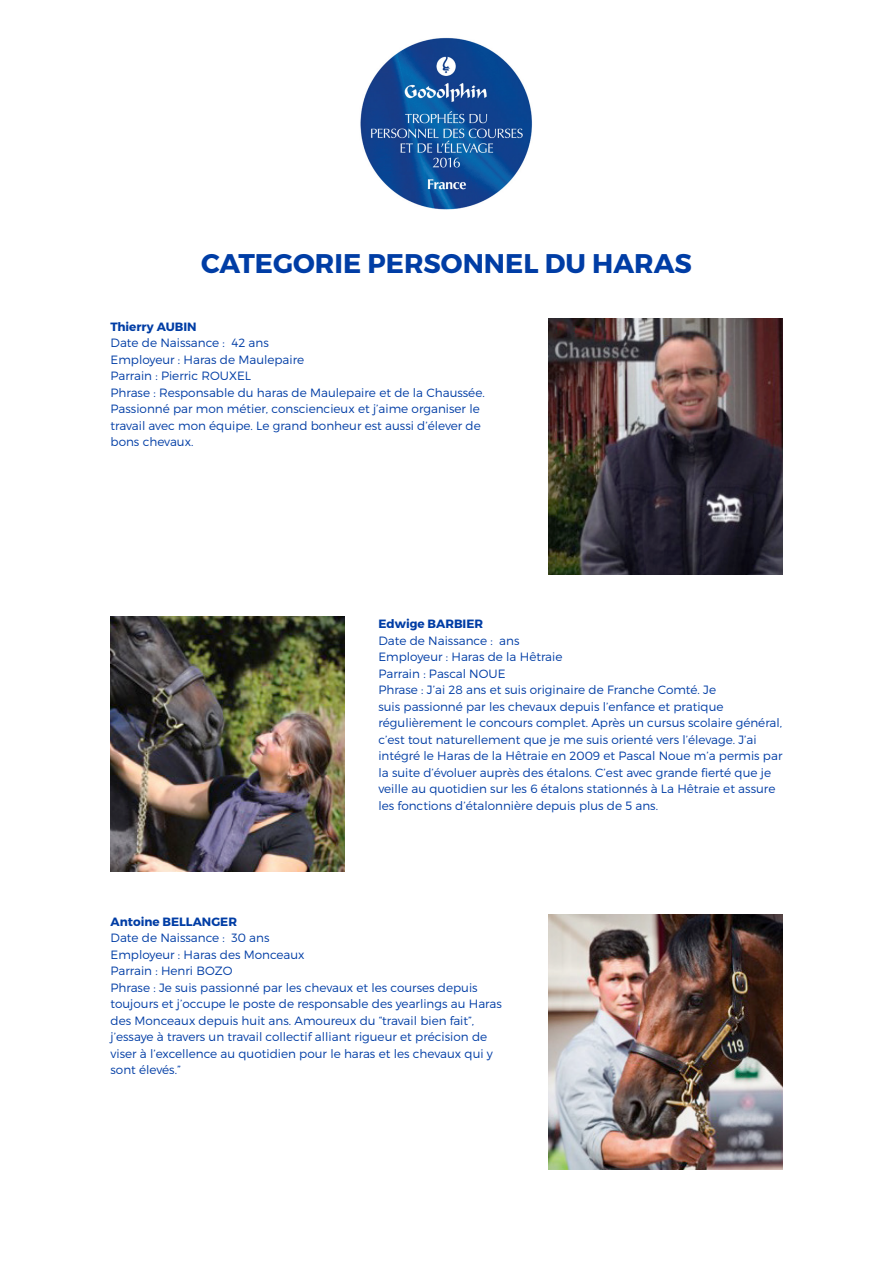
<style>
.page{position:relative;width:893px;height:1263px;background:#fff}
.page>*{position:absolute;margin:0;border:0;box-sizing:border-box;transform-origin:0 0}
.t1{font:700 27px "Montserrat";color:#003da5}
.t2{font:300 12px/16.5px "Montserrat";color:#003da5}
.t3{font:700 12px "Montserrat";color:#003da5}
</style>
<div class="page">
<img style="left:549px;top:319px;width:233px;height:255px">
<img style="left:111px;top:617px;width:233px;height:255px">
<img style="left:549px;top:914px;width:233px;height:255px">
<img style="left:360px;top:37px;width:172px;height:173px">
<p class="t1" style="left:201px;top:246px;width:492px">CATEGORIE PERSONNEL DU HARAS</p>
<p class="t3" style="left:111px;top:319px;width:88px">Thierry AUBIN</p>
<p class="t2" style="left:111px;top:334px;width:160px">Date de Naissance : 42 ans</p>
<p class="t2" style="left:111px;top:351px;width:195px">Employeur : Haras de Maulepaire</p>
<p class="t2" style="left:111px;top:367px;width:142px">Parrain : Pierric ROUXEL</p>
<p class="t2" style="left:111px;top:384px;width:376px">Phrase : Responsable du haras de Maulepaire et de la Chaussée.<br>Passionné par mon métier, consciencieux et j’aime organiser le travail avec mon équipe. Le grand bonheur est aussi d’élever de bons chevaux.</p>
<p class="t3" style="left:378px;top:616px;width:106px">Edwige BARBIER</p>
<p class="t2" style="left:378px;top:632px;width:143px">Date de Naissance : ans</p>
<p class="t2" style="left:378px;top:648px;width:185px">Employeur : Haras de la Hêtraie</p>
<p class="t2" style="left:378px;top:665px;width:129px">Parrain : Pascal NOUE</p>
<p class="t2" style="left:378px;top:681px;width:405px">Phrase : J’ai 28 ans et suis originaire de Franche Comté. Je<br>suis passionné par les chevaux depuis l’enfance et pratique régulièrement le concours complet. Après un cursus scolaire général, c’est tout naturellement que je me suis orienté vers l’élevage. J’ai intégré le Haras de la Hêtraie en 2009 et Pascal Noue m’a permis par la suite d’évoluer auprès des étalons. C’est avec grande fierté que je veille au quotidien sur les 6 étalons stationnés à La Hêtraie et assure les fonctions d’étalonnière depuis plus de 5 ans.</p>
<p class="t3" style="left:111px;top:914px;width:128px">Antoine BELLANGER</p>
<p class="t2" style="left:111px;top:930px;width:160px">Date de Naissance : 30 ans</p>
<p class="t2" style="left:111px;top:946px;width:196px">Employeur : Haras des Monceaux</p>
<p class="t2" style="left:111px;top:963px;width:123px">Parrain : Henri BOZO</p>
<p class="t2" style="left:111px;top:979px;width:393px">Phrase : Je suis passionné par les chevaux et les courses depuis toujours et j’occupe le poste de responsable des yearlings au Haras des Monceaux depuis huit ans. Amoureux du “travail bien fait”, j’essaye à travers un travail collectif alliant rigueur et précision de viser à l’excellence au quotidien pour le haras et les chevaux qui y sont élevés.”</p>
</div>
